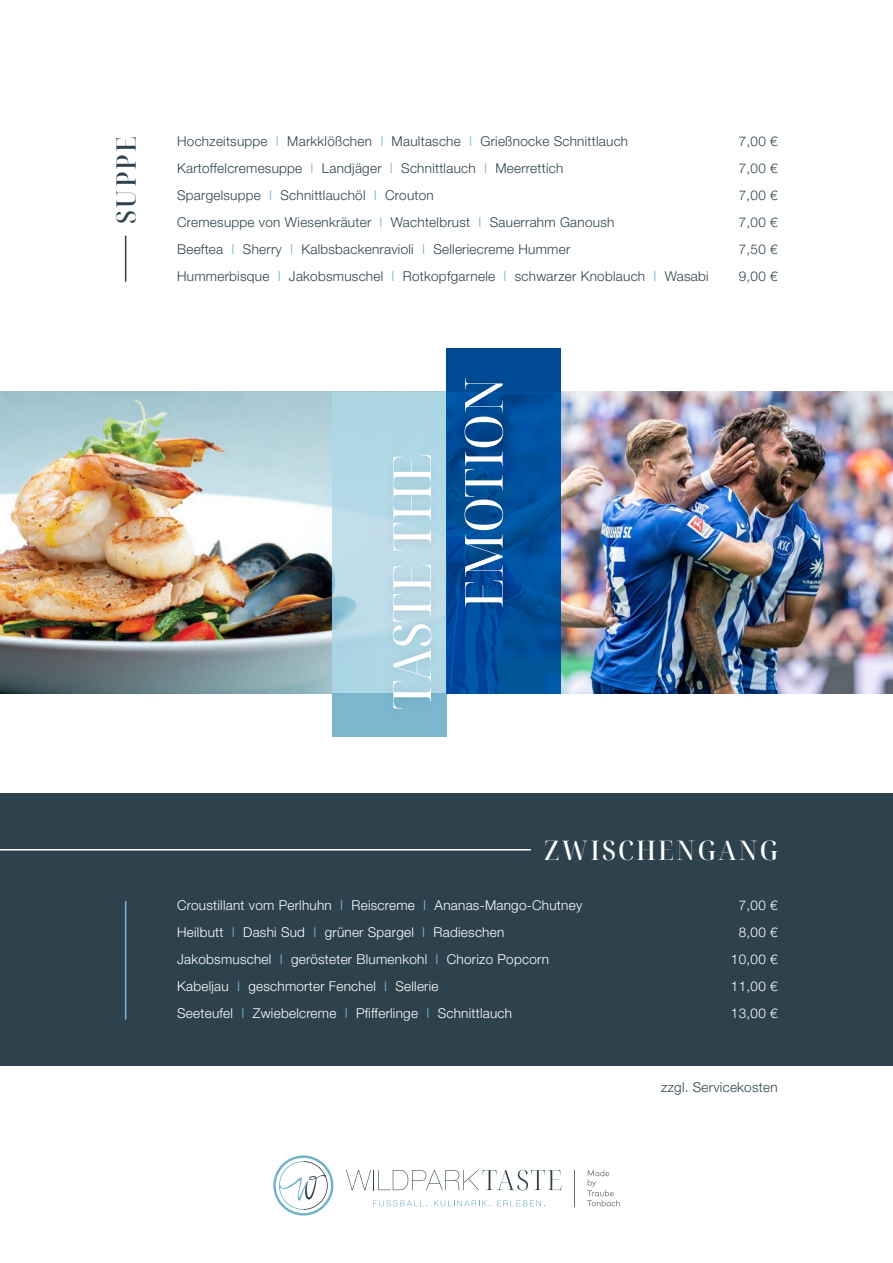
<style>
.page{position:relative;width:893px;height:1263px;background:#fff}
.page>*{position:absolute;margin:0;border:0;box-sizing:border-box;transform-origin:0 0}
.t1{font:semi-condensed 52.5px "Noto Serif Display";color:#fff}
.t2{font:500 semi-condensed 27px "Noto Serif Display";letter-spacing:.08em;color:#fff}
.t3{font:500 semi-condensed 27px "Noto Serif Display";letter-spacing:.08em;color:#2d424d}
.t4{font:300 13.5px "Helvetica Neue LT Pro";letter-spacing:.02em;color:#2d424d}
.t5{font:300 13.5px "Helvetica Neue LT Pro";letter-spacing:.02em;color:#fff}
.s1{color:#7bb6ce}
</style>
<div class="page">
<img style="left:0;top:392px;width:893px;height:301px">
<div style="left:332px;top:693px;width:114px;height:43px;background:#7bb6ce"></div>
<svg style="left:332px;top:392px;width:114px;height:301px;background:#b2d7e5"></svg>
<svg style="left:446px;top:392px;width:115px;height:301px;background:#004f9c"></svg>
<div style="left:446px;top:349px;width:115px;height:43px;background:#004b93"></div>
<div style="left:383px;top:444px;width:58px;height:275px;background:#2c3840;opacity:.15"></div>
<div style="left:454px;top:370px;width:59px;height:245px;background:#2c3840;opacity:.2"></div>
<hr style="left:125px;top:236px;width:1px;height:46px;background:#2d424d">
<div style="left:0;top:793px;width:893px;height:272px;background:#2d424d"></div>
<hr style="left:125px;top:901px;width:1px;height:118px;background:#7bb6ce">
<hr style="left:0;top:849px;width:531px;height:1px;background:#fff">
<svg style="left:346px;top:1170px;width:215px;height:20px"></svg>
<svg style="left:373px;top:1200px;width:54px;height:6px"></svg>
<svg style="left:434px;top:1200px;width:56px;height:6px"></svg>
<svg style="left:497px;top:1200px;width:48px;height:6px"></svg>
<svg style="left:273px;top:1155px;width:60px;height:60px"></svg>
<hr style="left:574px;top:1170px;width:1px;height:36px;background:#6c6c6f">
<svg style="left:587px;top:1170px;width:33px;height:36px"></svg>
<p class="t3" style="left:107px;top:224px;width:89px;rotate:-90deg">SUPPE</p>
<p class="t4" style="left:177px;top:133px;width:453px">Hochzeitsuppe <span class="s1">I</span> Markklößchen <span class="s1">I</span> Maultasche <span class="s1">I</span> Grießnocke Schnittlauch</p>
<p class="t4" style="left:739px;top:133px;width:40px">7,00 €</p>
<p class="t4" style="left:177px;top:160px;width:388px">Kartoffelcremesuppe <span class="s1">I</span> Landjäger <span class="s1">I</span> Schnittlauch <span class="s1">I</span> Meerrettich</p>
<p class="t4" style="left:739px;top:160px;width:40px">7,00 €</p>
<p class="t4" style="left:177px;top:187px;width:258px">Spargelsuppe <span class="s1">I</span> Schnittlauchöl <span class="s1">I</span> Crouton</p>
<p class="t4" style="left:739px;top:187px;width:40px">7,00 €</p>
<p class="t4" style="left:177px;top:214px;width:439px">Cremesuppe von Wiesenkräuter <span class="s1">I</span> Wachtelbrust <span class="s1">I</span> Sauerrahm Ganoush</p>
<p class="t4" style="left:739px;top:214px;width:40px">7,00 €</p>
<p class="t4" style="left:177px;top:241px;width:395px">Beeftea <span class="s1">I</span> Sherry <span class="s1">I</span> Kalbsbackenravioli <span class="s1">I</span> Selleriecreme Hummer</p>
<p class="t4" style="left:739px;top:241px;width:40px">7,50 €</p>
<p class="t4" style="left:177px;top:268px;width:533px">Hummerbisque <span class="s1">I</span> Jakobsmuschel <span class="s1">I</span> Rotkopfgarnele <span class="s1">I</span> schwarzer Knoblauch <span class="s1">I</span> Wasabi</p>
<p class="t4" style="left:739px;top:268px;width:40px">9,00 €</p>
<p class="t1" style="left:376px;top:710px;width:258px;rotate:-90deg">TASTE THE</p>
<p class="t1" style="left:448px;top:609px;width:233px;rotate:-90deg">EMOTION</p>
<p class="t2" style="left:544px;top:831px;width:235px">ZWISCHENGANG</p>
<p class="t5" style="left:177px;top:897px;width:407px">Croustillant vom Perlhuhn <span class="s1">I</span> Reiscreme <span class="s1">I</span> Ananas-Mango-Chutney</p>
<p class="t5" style="left:739px;top:897px;width:40px">7,00 €</p>
<p class="t5" style="left:177px;top:924px;width:329px">Heilbutt <span class="s1">I</span> Dashi Sud <span class="s1">I</span> grüner Spargel <span class="s1">I</span> Radieschen</p>
<p class="t5" style="left:739px;top:924px;width:40px">8,00 €</p>
<p class="t5" style="left:177px;top:951px;width:374px">Jakobsmuschel <span class="s1">I</span> gerösteter Blumenkohl <span class="s1">I</span> Chorizo Popcorn</p>
<p class="t5" style="left:731px;top:951px;width:48px">10,00 €</p>
<p class="t5" style="left:177px;top:978px;width:263px">Kabeljau <span class="s1">I</span> geschmorter Fenchel <span class="s1">I</span> Sellerie</p>
<p class="t5" style="left:731px;top:978px;width:48px">11,00 €</p>
<p class="t5" style="left:177px;top:1005px;width:337px">Seeteufel <span class="s1">I</span> Zwiebelcreme <span class="s1">I</span> Pfifferlinge <span class="s1">I</span> Schnittlauch</p>
<p class="t5" style="left:731px;top:1005px;width:48px">13,00 €</p>
<p class="t4" style="left:661px;top:1079px;width:118px">zzgl. Servicekosten</p>
</div>
